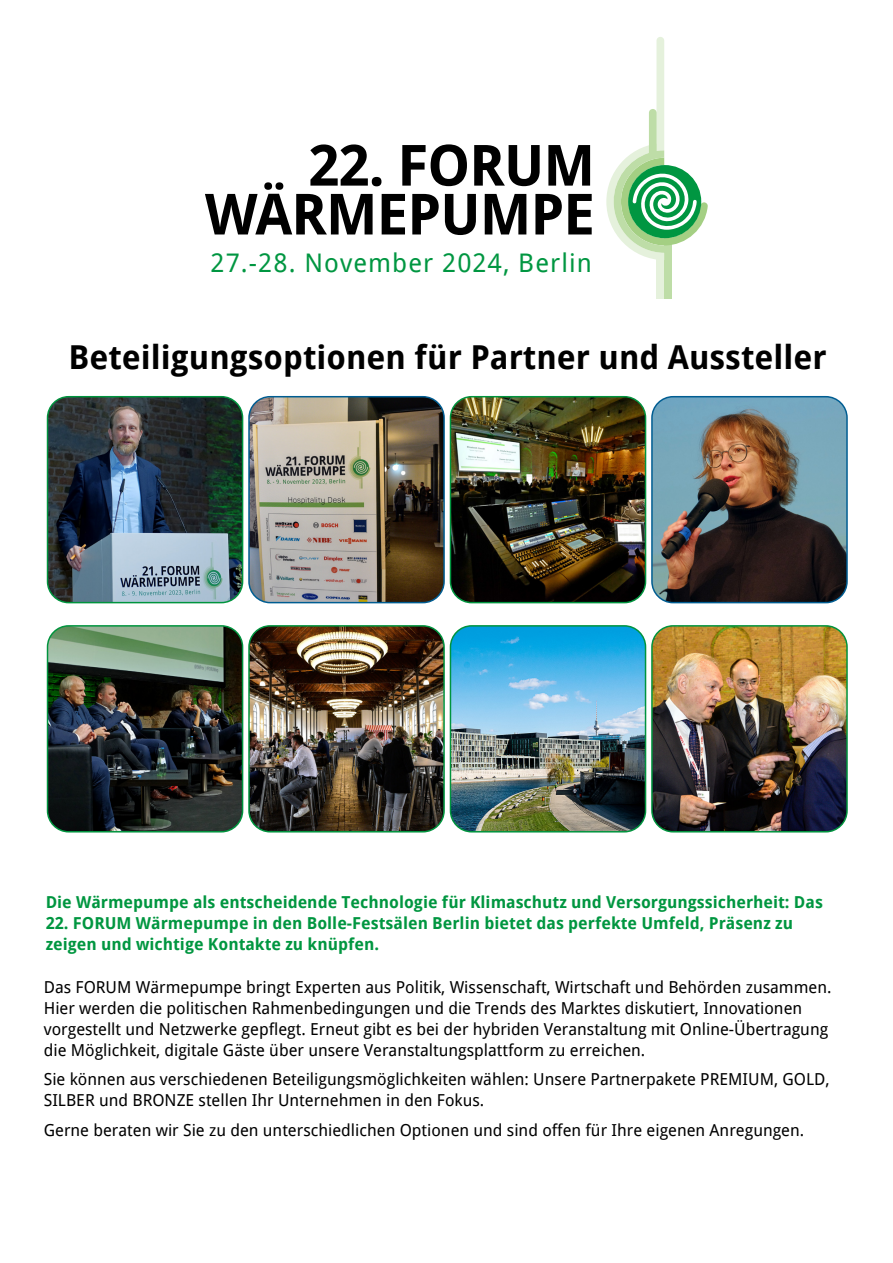
<style>
.page{position:relative;width:893px;height:1263px;background:#fff}
.page>*{position:absolute;margin:0;border:0;box-sizing:border-box;transform-origin:0 0}
.t1{font:700 56.85px/48.9px "Droid Sans";letter-spacing:-.02em;color:#000;text-align:right}
.t2{font:700 33px "Droid Sans";color:#000}
.t3{font:25.65px "Droid Sans";letter-spacing:.04em;color:#009641}
.t4{font:16.5px/21px "Droid Sans";color:#000}
.t5{font:700 16.5px/21px "Droid Sans";color:#009640}
</style>
<div class="page">
<img style="left:48px;top:397px;width:195px;height:206px">
<div style="left:47px;top:396px;width:196px;height:207px;border:1px solid #00943e;border-radius:21px"></div>
<img style="left:250px;top:398px;width:193px;height:205px">
<div style="left:248px;top:396px;width:197px;height:207px;border:1px solid #005d92;border-radius:21px"></div>
<img style="left:450px;top:397px;width:195px;height:206px">
<div style="left:450px;top:396px;width:196px;height:207px;border:1px solid #00943e;border-radius:21px"></div>
<img style="left:653px;top:398px;width:193px;height:205px">
<div style="left:651px;top:396px;width:197px;height:207px;border:1px solid #005d92;border-radius:21px"></div>
<img style="left:48px;top:627px;width:195px;height:205px">
<div style="left:47px;top:625px;width:196px;height:207px;border:1px solid #00943e;border-radius:21px"></div>
<img style="left:250px;top:627px;width:193px;height:205px">
<div style="left:248px;top:625px;width:197px;height:207px;border:1px solid #00943e;border-radius:21px"></div>
<img style="left:450px;top:627px;width:195px;height:205px">
<div style="left:450px;top:625px;width:196px;height:207px;border:1px solid #00943e;border-radius:21px"></div>
<img style="left:653px;top:627px;width:193px;height:205px">
<div style="left:651px;top:625px;width:197px;height:207px;border:1px solid #00943e;border-radius:21px"></div>
<div style="left:664px;top:232px;width:8px;height:67px;background:#bedda7"></div>
<div style="left:656px;top:253px;width:8px;height:46px;background:#e5f1dc"></div>
<svg style="left:606px;top:37px;width:102px;height:223px"></svg>
<p class="t1" style="left:205px;top:139px;width:392px">22. FORUM<br>WÄRMEPUMPE</p>
<p class="t3" style="left:211px;top:245px;width:383px">27.-28. November 2024, Berlin</p>
<p class="t2" style="left:68px;top:333px;width:760px">Beteiligungsoptionen für Partner und Aussteller</p>
<p class="t5" style="left:46px;top:891px;width:779px">Die Wärmepumpe als entscheidende Technologie für Klimaschutz und Versorgungssicherheit: Das</p>
<p class="t5" style="left:46px;top:912px;width:749px">22. FORUM Wärmepumpe in den Bolle-Festsälen Berlin bietet das perfekte Umfeld, Präsenz zu zeigen und wichtige Kontakte zu knüpfen.</p>
<p class="t4" style="left:44px;top:976px;width:789px">Das FORUM Wärmepumpe bringt Experten aus Politik, Wissenschaft, Wirtschaft und Behörden zusammen.<br>Hier werden die politischen Rahmenbedingungen und die Trends des Marktes diskutiert, Innovationen vorgestellt und Netzwerke gepflegt. Erneut gibt es bei der hybriden Veranstaltung mit Online-Übertragung die Möglichkeit, digitale Gäste über unsere Veranstaltungsplattform zu erreichen.</p>
<p class="t4" style="left:44px;top:1068px;width:787px">Sie können aus verschiedenen Beteiligungsmöglichkeiten wählen: Unsere Partnerpakete PREMIUM, GOLD,<br>SILBER und BRONZE stellen Ihr Unternehmen in den Fokus.</p>
<p class="t4" style="left:44px;top:1119px;width:762px">Gerne beraten wir Sie zu den unterschiedlichen Optionen und sind offen für Ihre eigenen Anregungen.</p>
</div>
